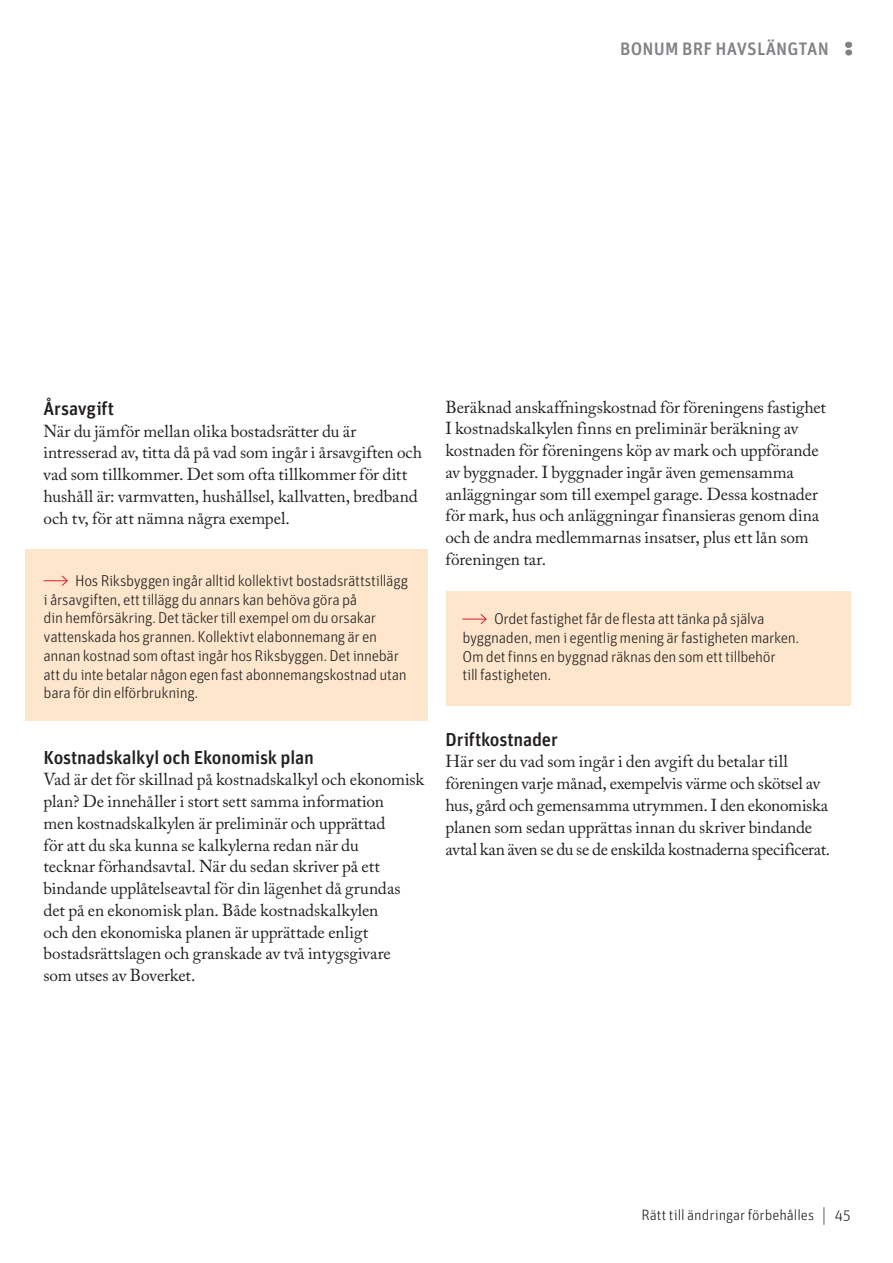
<style>
.page{position:relative;width:893px;height:1263px;background:#fff}
.page>*{position:absolute;margin:0;border:0;box-sizing:border-box;transform-origin:0 0}
.t1{font:18.75px "Unit OTRB1 Medi";letter-spacing:-.01em;color:#231f20}
.t2{font:18px "Unit OTRB1 Medi";letter-spacing:.01em;color:#808285}
.t3{font:17.25px/21.8px "Adobe Caslon Pro";letter-spacing:-.005em;color:#231f20}
.t4{font:300 15.75px/18.8px "Unit OTRB";letter-spacing:-.02em;color:#231f20}
.t5{font:300 15px "Unit OTRB";letter-spacing:-.005em;color:#231f20}
.s1{font-size:19.5px}
</style>
<div class="page">
<div style="left:26px;top:549px;width:402px;height:172px;background:#fee6cc"></div>
<div style="left:446px;top:591px;width:404px;height:115px;background:#fee6cc"></div>
<svg style="left:845px;top:42px;width:6px;height:14px"></svg>
<svg style="left:44px;top:575px;width:24px;height:11px"></svg>
<svg style="left:462px;top:614px;width:25px;height:11px"></svg>
<p class="t2" style="left:620px;top:37px;width:210px">BONUM BRF HAVSLÄNGTAN</p>
<p class="t1" style="left:44px;top:396px;width:72px">Årsavgift</p>
<p class="t3" style="left:44px;top:420px;width:380px">När du jämför mellan olika bostadsrätter du är intresserad av, titta då på vad som ingår i årsavgiften och vad som tillkommer. Det som ofta tillkommer för ditt hushåll är: varmvatten, hushållsel, kallvatten, bredband och tv, för att nämna några exempel.</p>
<p class="t4" style="left:44px;top:571px;width:366px;text-indent:32px">Hos Riksbyggen ingår alltid kollektivt bostadsrättstillägg i årsavgiften, ett tillägg du annars kan behöva göra på<br>din hemförsäkring. Det täcker till exempel om du orsakar vattenskada hos grannen. Kollektivt elabonnemang är en annan kostnad som oftast ingår hos Riksbyggen. Det innebär att du inte betalar någon egen fast abonnemangskostnad utan bara för din elförbrukning.</p>
<p class="t1" style="left:44px;top:745px;width:272px">Kostnadskalkyl och Ekonomisk plan</p>
<p class="t3" style="left:44px;top:768px;width:382px">Vad är det för skillnad på kostnadskalkyl och ekonomisk plan? De innehåller i stort sett samma information<br>men kostnadskalkylen är preliminär och upprättad<br>för att du ska kunna se kalkylerna redan när du<br>tecknar förhandsavtal. När du sedan skriver på ett bindande upplåtelseavtal för din lägenhet då grundas det på en ekonomisk plan. Både kostnadskalkylen<br>och den ekonomiska planen är upprättade enligt bostadsrättslagen och granskade av två intygsgivare<br>som utses av Boverket.</p>
<p class="t3" style="left:445px;top:396px;width:382px">Beräknad anskaffningskostnad för föreningens fastighet I kostnadskalkylen finns en preliminär beräkning av kostnaden för föreningens köp av mark och uppförande av byggnader. I byggnader ingår även gemensamma anläggningar som till exempel garage. Dessa kostnader för mark, hus och anläggningar finansieras genom dina och de andra medlemmarnas insatser, plus ett lån som föreningen tar.</p>
<p class="t4" style="left:462px;top:609px;width:338px;text-indent:32px">Ordet fastighet får de flesta att tänka på själva byggnaden, men i egentlig mening är fastigheten marken.<br>Om det finns en byggnad räknas den som ett tillbehör<br>till fastigheten.</p>
<p class="t1" style="left:445px;top:727px;width:114px">Driftkostnader</p>
<p class="t3" style="left:445px;top:751px;width:386px">Här ser du vad som ingår i den avgift du betalar till föreningen varje månad, exempelvis värme och skötsel av hus, gård och gemensamma utrymmen. I den ekonomiska planen som sedan upprättas innan du skriver bindande avtal kan även se du se de enskilda kostnaderna specificerat.</p>
<p class="t5" style="left:641px;top:1206px;width:211px">Rätt till ändringar förbehålles <span class="s1">|</span> 45</p>
</div>
